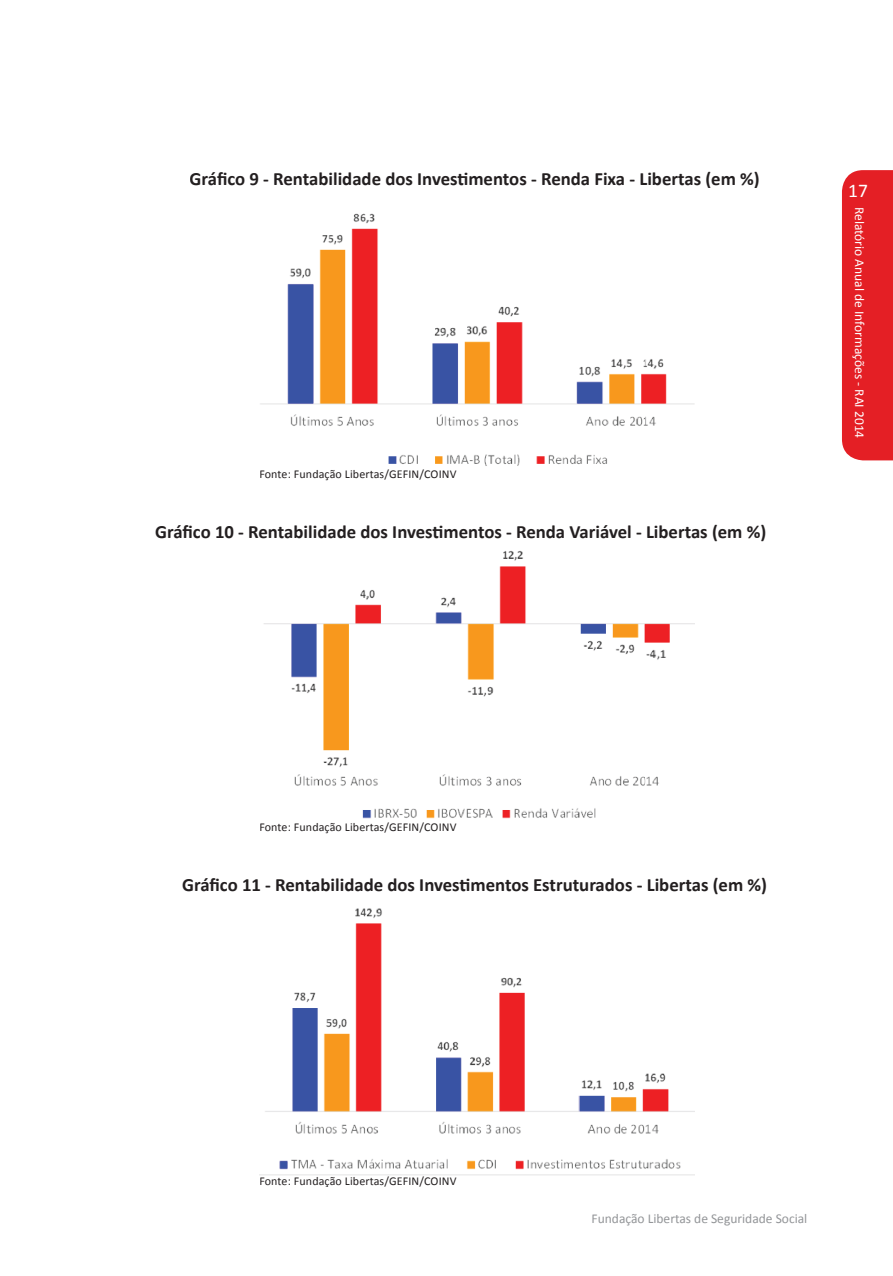
<style>
.page{position:relative;width:893px;height:1276px;background:#fff}
.page>*{position:absolute;margin:0;border:0;box-sizing:border-box;transform-origin:0 0}
.t1{font:19.5px "Calibri";color:#fff}
.t2{font:700 18.75px "Calibri";color:#231f20}
.t3{font:13.5px "Calibri";color:#fff}
.t4{font:13.5px "Calibri";color:#939598}
.t5{font:12px "Calibri";letter-spacing:.01em;color:#231f20}
</style>
<div class="page">
<div style="left:842px;top:170px;width:51px;height:290px;background:#e41f25"></div>
<img style="left:260px;top:213px;width:435px;height:253px">
<img style="left:264px;top:551px;width:431px;height:268px">
<img style="left:260px;top:908px;width:435px;height:267px">
<p class="t2" style="left:190px;top:167px;width:572px">Gráfico 9 - Rentabilidade dos Investimentos - Renda Fixa - Libertas (em %)</p>
<p class="t5" style="left:259px;top:467px;width:199px">Fonte: Fundação Libertas/GEFIN/COINV</p>
<p class="t2" style="left:155px;top:520px;width:613px">Gráfico 10 - Rentabilidade dos Investimentos - Renda Variável - Libertas (em %)</p>
<p class="t1" style="left:848px;top:179px;width:21px">17</p>
<p class="t3" style="left:868px;top:207px;width:233px;rotate:90deg">Relatório Anual de Informações - RAI 2014</p>
<p class="t5" style="left:259px;top:820px;width:199px">Fonte: Fundação Libertas/GEFIN/COINV</p>
<p class="t2" style="left:182px;top:873px;width:586px">Gráfico 11 - Rentabilidade dos Investimentos Estruturados - Libertas (em %)</p>
<p class="t5" style="left:259px;top:1173px;width:199px">Fonte: Fundação Libertas/GEFIN/COINV</p>
<p class="t4" style="left:592px;top:1210px;width:217px">Fundação Libertas de Seguridade Social</p>
</div>
